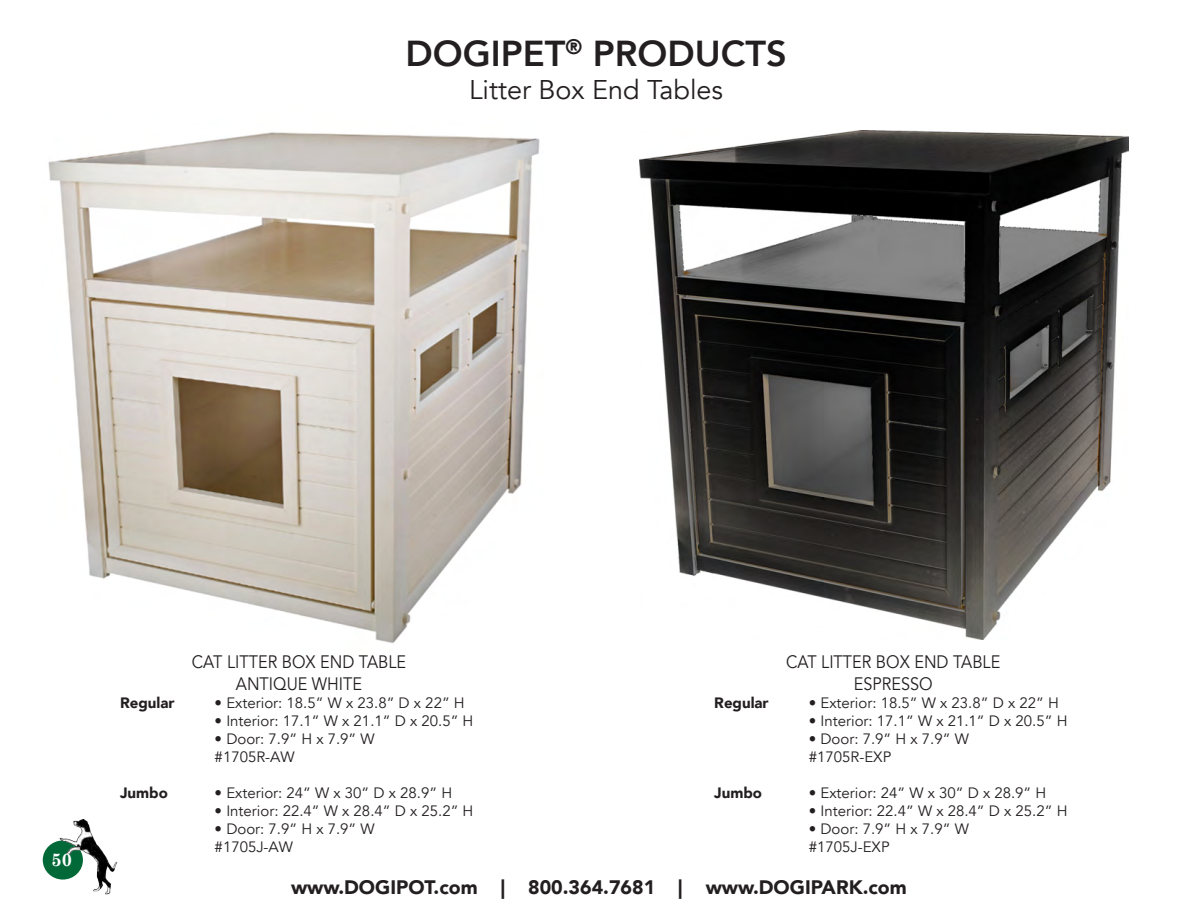
<style>
.page{position:relative;width:1190px;height:919px;background:#fff}
.page>*{position:absolute;margin:0;border:0;box-sizing:border-box;transform-origin:0 0}
.t1{font:800 36px "Avenir";color:#231f20}
.t2{font:27px "Avenir";color:#231f20}
.t3{font:900 19.5px "Avenir";color:#231f20}
.t4{font:18px/21.6px "Avenir";color:#231f20;text-align:center;scale:.9 1}
.t5{font:700 18px "Century Schoolbook";color:#fff}
.t6{font:15px/18px "Avenir";color:#231f20}
.t7{font:900 15px "Avenir";color:#231f20}
</style>
<div class="page">
<img style="left:48px;top:132px;width:492px;height:512px">
<img style="left:639px;top:130px;width:489px;height:509px">
<div style="left:43px;top:840px;width:40px;height:39px;background:#016938;border-radius:50%"></div>
<img style="left:54px;top:819px;width:64px;height:75px">
<h1 class="t1" style="left:405px;top:21px;width:383px">DOGIPET<sup>®</sup> PRODUCTS</h1>
<h2 class="t2" style="left:469px;top:73px;width:255px">Litter Box End Tables</h2>
<p class="t5" style="left:52px;top:848px;width:22px">50</p>
<p class="t4" style="left:192px;top:651px;width:240px">CAT LITTER BOX END TABLE<br>ANTIQUE WHITE</p>
<p class="t7" style="left:120px;top:689px;width:56px">Regular</p>
<p class="t6" style="left:215px;top:694px;width:252px">• Exterior: 18.5” W x 23.8” D x 22” H</p>
<p class="t6" style="left:215px;top:712px;width:260px">• Interior: 17.1” W x 21.1” D x 20.5” H</p>
<p class="t6" style="left:215px;top:730px;width:162px">• Door: 7.9” H x 7.9” W #1705R-AW</p>
<p class="t7" style="left:120px;top:779px;width:49px">Jumbo</p>
<p class="t6" style="left:215px;top:784px;width:239px">• Exterior: 24” W x 30” D x 28.9” H</p>
<p class="t6" style="left:215px;top:802px;width:260px">• Interior: 22.4” W x 28.4” D x 25.2” H</p>
<p class="t6" style="left:215px;top:820px;width:162px">• Door: 7.9” H x 7.9” W #1705J-AW</p>
<p class="t4" style="left:786px;top:651px;width:240px">CAT LITTER BOX END TABLE<br>ESPRESSO</p>
<p class="t7" style="left:714px;top:689px;width:56px">Regular</p>
<p class="t6" style="left:809px;top:694px;width:252px">• Exterior: 18.5” W x 23.8” D x 22” H</p>
<p class="t6" style="left:809px;top:712px;width:260px">• Interior: 17.1” W x 21.1” D x 20.5” H</p>
<p class="t6" style="left:809px;top:730px;width:162px">• Door: 7.9” H x 7.9” W #1705R-EXP</p>
<p class="t7" style="left:714px;top:779px;width:49px">Jumbo</p>
<p class="t6" style="left:809px;top:784px;width:239px">• Exterior: 24” W x 30” D x 28.9” H</p>
<p class="t6" style="left:809px;top:802px;width:260px">• Interior: 22.4” W x 28.4” D x 25.2” H</p>
<p class="t6" style="left:809px;top:820px;width:162px">• Door: 7.9” H x 7.9” W #1705J-EXP</p>
<h3 class="t3" style="left:291px;top:870px;width:617px">www.DOGIPOT.com | 800.364.7681 | www.DOGIPARK.com</h3>
</div>
